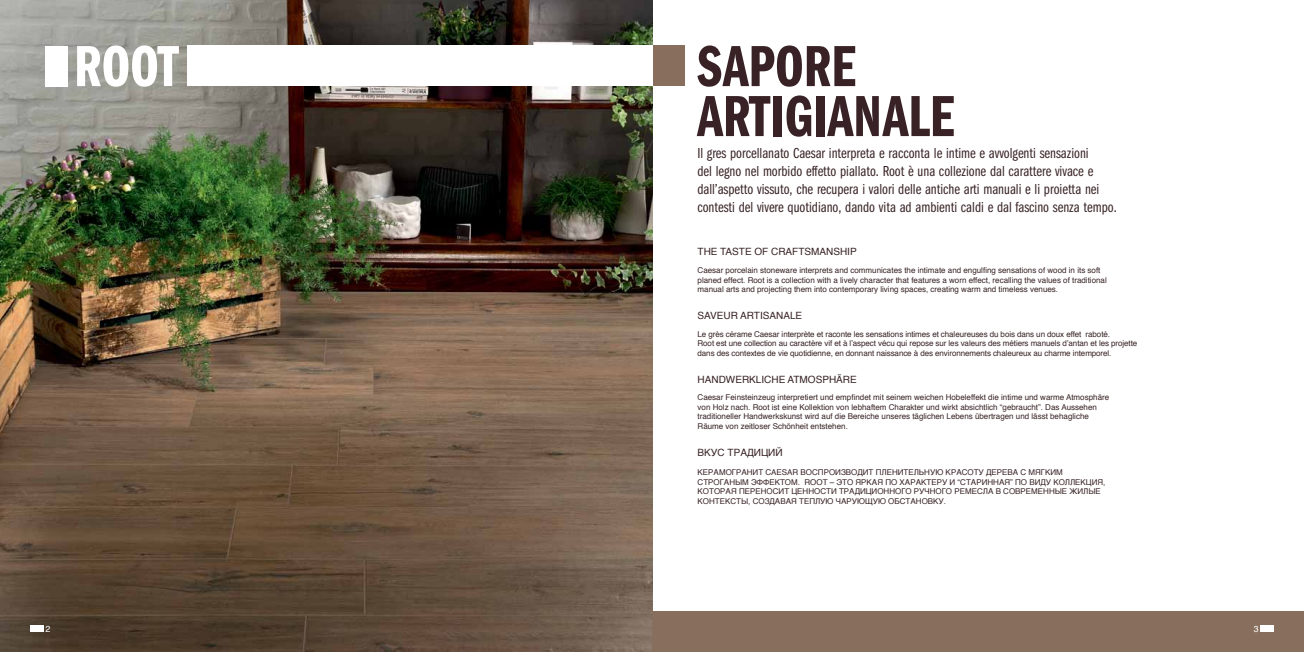
<style>
.page{position:relative;width:1304px;height:652px;background:#fff}
.page>*{position:absolute;margin:0;border:0;box-sizing:border-box;transform-origin:0 0}
.t1{font:600 60px/50px "Franklin Got Cmp ITC";color:#382225}
.t2{font:600 60px "Franklin Got Cmp ITC";color:#fff}
.t3{font:15px/18px "Franklin Got Cmp ITC";color:#382225}
.t4{font:10px "Helvetica";color:#382225}
.t5{font:8.8px "Helvetica";color:#fff}
.t6{font:8px/9.6px "Helvetica";color:#382225}
</style>
<div class="page">
<img style="left:0;top:0;width:652px;height:652px">
<div style="left:652px;top:612px;width:652px;height:40px;background:#886e5c"></div>
<div style="left:652px;top:46px;width:33px;height:40px;background:#886e5c"></div>
<div style="left:45px;top:46px;width:22px;height:40px;background:#fff"></div>
<div style="left:187px;top:46px;width:465px;height:40px;background:#fff"></div>
<div style="left:1260px;top:626px;width:13px;height:6px;background:#fff"></div>
<div style="left:31px;top:626px;width:13px;height:6px;background:#fff"></div>
<h1 class="t2" style="left:74px;top:32px;width:27px">ROOT</h1>
<h1 class="t1" style="left:697px;top:42px;width:28px">SAPORE<br>ARTIGIANALE</h1>
<p class="t3" style="left:697px;top:144px;width:421px">Il gres porcellanato Caesar interpreta e racconta le intime e avvolgenti sensazioni<br>del legno nel morbido effetto piallato. Root è una collezione dal carattere vivace e dall’aspetto vissuto, che recupera i valori delle antiche arti manuali e li proietta nei contesti del vivere quotidiano, dando vita ad ambienti caldi e dal fascino senza tempo.</p>
<p class="t4" style="left:698px;top:244px;width:161px">THE TASTE OF CRAFTSMANSHIP</p>
<p class="t6" style="left:698px;top:266px;width:411px">Caesar porcelain stoneware interprets and communicates the intimate and engulfing sensations of wood in its soft planed effect. Root is a collection with a lively character that features a worn effect, recalling the values of traditional manual arts and projecting them into contemporary living spaces, creating warm and timeless venues.</p>
<p class="t4" style="left:698px;top:308px;width:106px">SAVEUR ARTISANALE</p>
<p class="t6" style="left:698px;top:329px;width:441px">Le grès cérame Caesar interprète et raconte les sensations intimes et chaleureuses du bois dans un doux effet raboté.<br>Root est une collection au caractère vif et à l’aspect vécu qui repose sur les valeurs des métiers manuels d’antan et les projette dans des contextes de vie quotidienne, en donnant naissance à des environnements chaleureux au charme intemporel.</p>
<p class="t4" style="left:698px;top:372px;width:161px">HANDWERKLICHE ATMOSPHÄRE</p>
<p class="t6" style="left:698px;top:393px;width:413px">Caesar Feinsteinzeug interpretiert und empfindet mit seinem weichen Hobeleffekt die intime und warme Atmosphäre von Holz nach. Root ist eine Kollektion von lebhaftem Charakter und wirkt absichtlich “gebraucht”. Das Aussehen traditioneller Handwerkskunst wird auf die Bereiche unseres täglichen Lebens übertragen und lässt behagliche Räume von zeitloser Schönheit entstehen.</p>
<p class="t6" style="left:698px;top:468px;width:12px">Керамогранит</p>
<p class="t6" style="left:765px;top:468px;width:13px">Caesar</p>
<p class="t6" style="left:801px;top:468px;width:7px">воспрои</p>
<p class="t6" style="left:841px;top:468px;width:12px">зводит</p>
<p class="t6" style="left:876px;top:468px;width:7px">пленител</p>
<p class="t6" style="left:919px;top:468px;width:13px">ьную</p>
<p class="t6" style="left:946px;top:468px;width:7px">красоту</p>
<p class="t6" style="left:986px;top:468px;width:7px">дерева</p>
<p class="t6" style="left:1020px;top:468px;width:15px">с мягким</p>
<p class="t6" style="left:698px;top:477px;width:7px">строганым</p>
<p class="t6" style="left:751px;top:477px;width:13px">эффектом</p>
<p class="t6" style="left:798px;top:477px;width:20px">. Root</p>
<p class="t6" style="left:830px;top:477px;width:33px">– это яркая</p>
<p class="t6" style="left:885px;top:477px;width:26px">по характеру</p>
<p class="t6" style="left:950px;top:477px;width:18px">и “старинная</p>
<p class="t6" style="left:1010px;top:477px;width:26px">” по виду</p>
<p class="t6" style="left:1053px;top:477px;width:7px">коллекция</p>
<p class="t6" style="left:1103px;top:477px;width:4px">,</p>
<p class="t6" style="left:698px;top:487px;width:7px">которая</p>
<p class="t6" style="left:739px;top:487px;width:7px">переносит</p>
<p class="t6" style="left:791px;top:487px;width:7px">ценности</p>
<p class="t6" style="left:839px;top:487px;width:7px">традиционного</p>
<p class="t6" style="left:914px;top:487px;width:23px">ручного</p>
<p class="t6" style="left:954px;top:487px;width:7px">ремесла</p>
<p class="t6" style="left:996px;top:487px;width:15px">в современные</p>
<p class="t6" style="left:1069px;top:487px;width:15px">жилые</p>
<p class="t6" style="left:698px;top:496px;width:7px">контексты</p>
<p class="t6" style="left:748px;top:496px;width:28px">, создавая</p>
<p class="t6" style="left:799px;top:496px;width:7px">теплую</p>
<p class="t6" style="left:836px;top:496px;width:13px">чарующую</p>
<p class="t6" style="left:888px;top:496px;width:19px">обстановку</p>
<p class="t6" style="left:944px;top:496px;width:4px">.</p>
<p class="t4" style="left:698px;top:445px;width:87px">ВКУС ТРАДИЦИЙ</p>
<p class="t5" style="left:45px;top:622px;width:6px">2</p>
<p class="t5" style="left:1254px;top:622px;width:6px">3</p>
</div>
